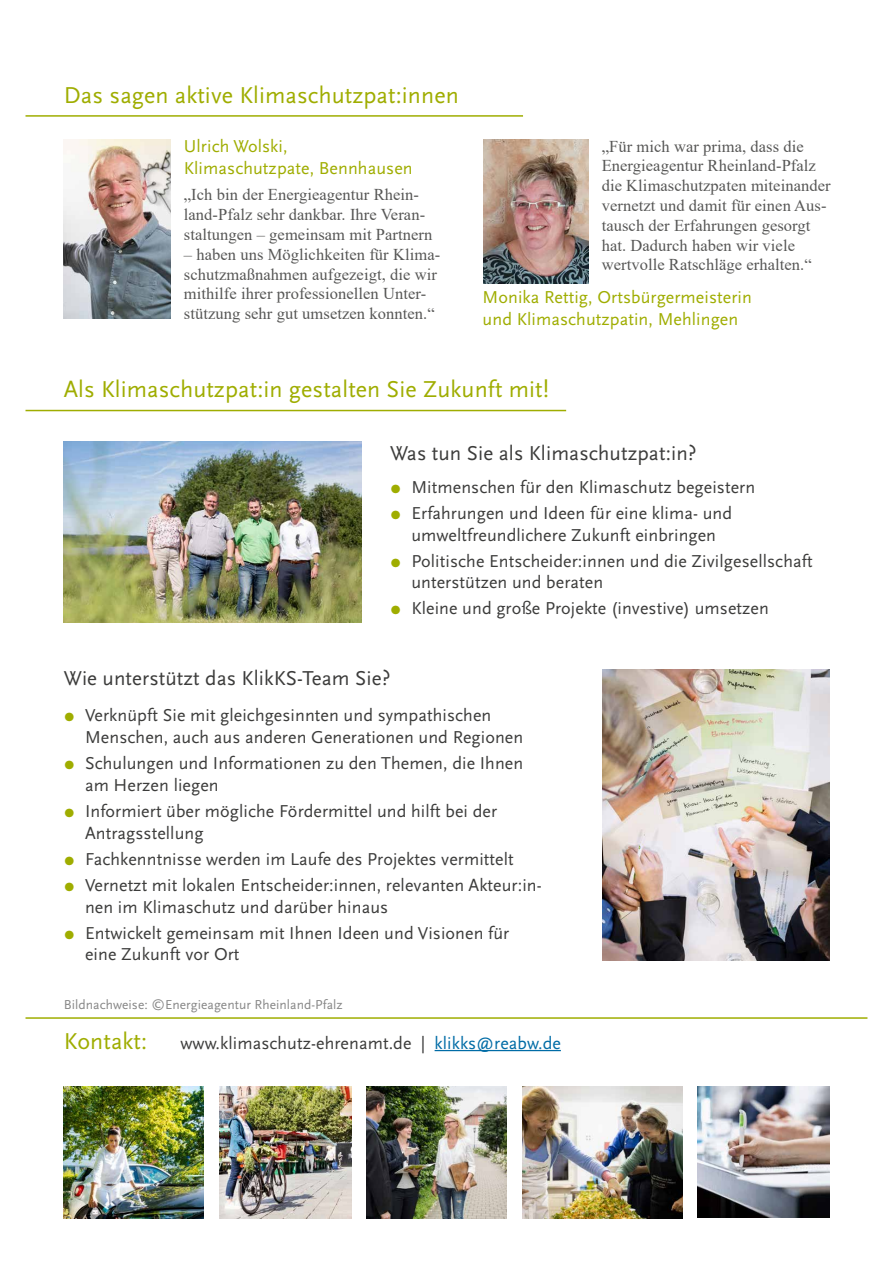
<style>
.page{position:relative;width:893px;height:1263px;background:#fff}
.page>*{position:absolute;margin:0;border:0;box-sizing:border-box;transform-origin:0 0}
.t1{font:24px "Scala Sans Pro";letter-spacing:.005em;color:#9fad00}
.t2{font:21px "Scala Sans Pro";letter-spacing:.005em;color:#3c3c3b}
.Fließtext{font:18px/21.8px "Scala Sans Pro";letter-spacing:.005em;color:#3c3c3b}
.Fließtext-2{font:18px/21.8px "Scala Sans Pro";letter-spacing:.005em;color:#9fad00}
.Fließtext-3{font:16.5px/19.8px "Times New Roman";letter-spacing:.005em;color:#575756}
.Fließtext-4{font:13.5px "Scala Sans Pro";letter-spacing:.005em;color:#878787}
.s1{color:#9fad00}
.s2{color:#006ca6}
</style>
<div class="page">
<hr style="left:435px;top:1050px;width:126px;height:1px;background:#006ca6">
<img style="left:64px;top:442px;width:297px;height:181px">
<img style="left:64px;top:139px;width:106px;height:180px">
<img style="left:483px;top:139px;width:106px;height:145px">
<hr style="left:26px;top:115px;width:497px;height:2px;background:#9fad00">
<hr style="left:26px;top:410px;width:540px;height:1px;background:#9fad00">
<hr style="left:26px;top:1017px;width:841px;height:2px;background:#9fad00">
<img style="left:603px;top:670px;width:226px;height:290px">
<img style="left:219px;top:1086px;width:132px;height:132px">
<img style="left:522px;top:1086px;width:161px;height:132px">
<img style="left:697px;top:1086px;width:132px;height:132px">
<img style="left:64px;top:1086px;width:140px;height:132px">
<img style="left:367px;top:1086px;width:140px;height:132px">
<h1 class="t1" style="left:64px;top:82px;width:396px">Das sagen aktive Klimaschutzpat:innen</h1>
<p class="Fließtext-2" style="left:184px;top:136px;width:230px">Ulrich Wolski,<br>Klimaschutzpate, Bennhausen</p>
<p class="Fließtext-3" style="left:184px;top:184px;width:250px">„Ich bin der Energieagentur Rhein&shy;land-Pfalz sehr dankbar. Ihre Veran&shy;staltungen – gemeinsam mit Partnern</p>
<p class="Fließtext-3" style="left:184px;top:244px;width:258px">– haben uns Möglichkeiten für Klima&shy;schutzmaßnahmen aufgezeigt, die wir mithilfe ihrer professionellen Unter&shy;stützung sehr gut umsetzen konnten.“</p>
<p class="Fließtext-3" style="left:602px;top:136px;width:230px">„Für mich war prima, dass die<br>Energieagentur Rheinland-Pfalz die Klimaschutzpaten miteinander vernetzt und damit für einen Aus&shy;tausch der Erfahrungen gesorgt hat. Dadurch haben wir viele wertvolle Ratschläge erhalten.“</p>
<p class="Fließtext-2" style="left:483px;top:286px;width:271px">Monika Rettig, Ortsbürgermeisterin und Klimaschutzpatin, Mehlingen</p>
<h1 class="t1" style="left:64px;top:375px;width:487px">Als Klimaschutzpat:in gestalten Sie Zukunft mit!</h1>
<h2 class="t2" style="left:390px;top:441px;width:308px">Was tun Sie als Klimaschutzpat:in?</h2>
<p class="Fließtext" style="left:390px;top:476px;width:367px"><span class="s1">●</span> Mitmenschen für den Klimaschutz begeistern</p>
<p class="Fließtext" style="left:390px;top:502px;width:343px;text-align:center"><span class="s1">●</span> Erfahrungen und Ideen für eine klima- und umweltfreundlichere Zukunft einbringen</p>
<p class="Fließtext" style="left:411px;top:550px;width:403px;text-indent:-21px"><span class="s1">●</span> Politische Entscheider:innen und die Zivilgesellschaft unterstützen und beraten</p>
<p class="Fließtext" style="left:390px;top:598px;width:380px"><span class="s1">●</span> Kleine und große Projekte (investive) umsetzen</p>
<h2 class="t2" style="left:64px;top:666px;width:328px">Wie unterstützt das KlikKS-Team Sie?</h2>
<p class="Fließtext" style="left:85px;top:705px;width:440px;text-indent:-21px"><span class="s1">●</span> Verknüpft Sie mit gleichgesinnten und sympathischen<br>Menschen, auch aus anderen Generationen und Regionen</p>
<p class="Fließtext" style="left:85px;top:752px;width:440px;text-indent:-21px"><span class="s1">●</span> Schulungen und Informationen zu den Themen, die Ihnen am Herzen liegen</p>
<p class="Fließtext" style="left:85px;top:800px;width:414px;text-indent:-21px"><span class="s1">●</span> Informiert über mögliche Fördermittel und hilft bei der<br>Antragsstellung</p>
<p class="Fließtext" style="left:64px;top:848px;width:451px"><span class="s1">●</span> Fachkenntnisse werden im Laufe des Projektes vermittelt</p>
<p class="Fließtext" style="left:85px;top:874px;width:458px;text-indent:-21px"><span class="s1">●</span> Vernetzt mit lokalen Entscheider:innen, relevanten Akteur:in&shy;nen im Klimaschutz und darüber hinaus</p>
<p class="Fließtext" style="left:85px;top:922px;width:426px;text-indent:-21px"><span class="s1">●</span> Entwickelt gemeinsam mit Ihnen Ideen und Visionen für eine Zukunft vor Ort</p>
<p class="Fließtext-4" style="left:64px;top:997px;width:280px">Bildnachweise: ©Energieagentur Rheinland-Pfalz</p>
<h1 class="t1" style="left:64px;top:1027px;width:85px">Kontakt:</h1>
<p class="Fließtext" style="left:180px;top:1032px;width:382px">www.klimaschutz-ehrenamt.de | <span class="s2">klikks@reabw.de</span></p>
</div>
